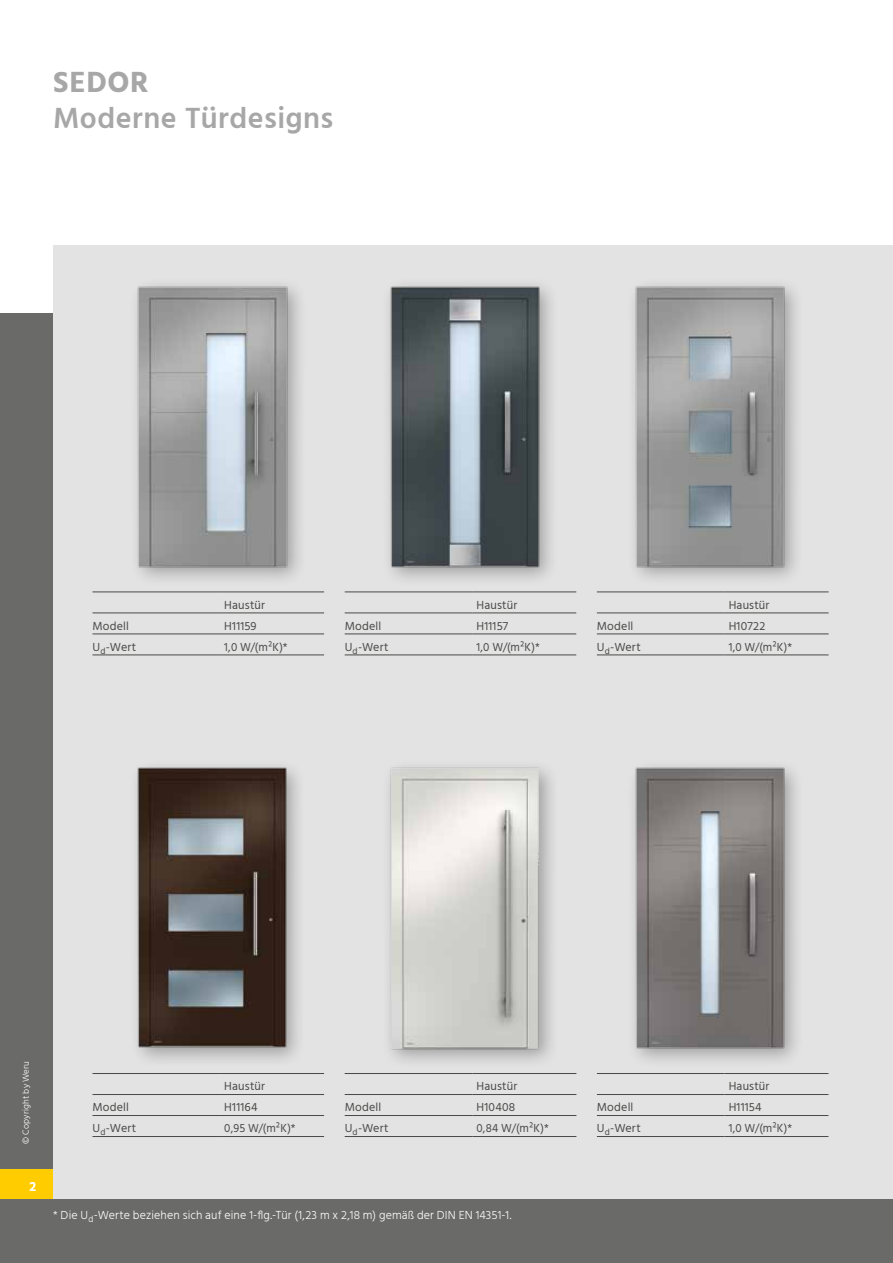
<style>
.page{position:relative;width:893px;height:1263px;background:#fff}
.page>*{position:absolute;margin:0;border:0;box-sizing:border-box;transform-origin:0 0}
.t1{font:600 30px "Hind";letter-spacing:.015em;color:#a7a7a8}
.t2{font:700 30px "Hind";letter-spacing:.025em;color:#a7a7a8}
.t3{font:700 13.5px "Hind";color:#fff}
.t4{font:12px "Hind";letter-spacing:.015em;color:#494948}
.t5{font:300 12px "Hind";letter-spacing:.01em;color:#fff}
.t6{font:12px "Hind";letter-spacing:.015em;color:#494948;scale:.96 1}
.t7{font:300 9px "Hind";letter-spacing:.02em;color:#fff}
</style>
<div class="page">
<div style="left:0;top:314px;width:893px;height:949px;background:#6a6a69"></div>
<div style="left:0;top:1169px;width:53px;height:30px;background:#fc0"></div>
<div style="left:53px;top:246px;width:840px;height:953px;background:#e3e3e3"></div>
<hr style="left:92px;top:592px;width:128px;height:1px;background:#494948">
<hr style="left:220px;top:592px;width:104px;height:1px;background:#494948">
<hr style="left:92px;top:613px;width:128px;height:1px;background:#494948">
<hr style="left:220px;top:613px;width:104px;height:1px;background:#494948">
<hr style="left:92px;top:634px;width:128px;height:1px;background:#494948">
<hr style="left:220px;top:634px;width:104px;height:1px;background:#494948">
<hr style="left:92px;top:655px;width:128px;height:1px;background:#494948">
<hr style="left:220px;top:655px;width:104px;height:1px;background:#494948">
<hr style="left:345px;top:592px;width:127px;height:1px;background:#494948">
<hr style="left:472px;top:592px;width:104px;height:1px;background:#494948">
<hr style="left:345px;top:613px;width:127px;height:1px;background:#494948">
<hr style="left:472px;top:613px;width:104px;height:1px;background:#494948">
<hr style="left:345px;top:634px;width:127px;height:1px;background:#494948">
<hr style="left:472px;top:634px;width:104px;height:1px;background:#494948">
<hr style="left:345px;top:655px;width:127px;height:1px;background:#494948">
<hr style="left:472px;top:655px;width:104px;height:1px;background:#494948">
<hr style="left:597px;top:592px;width:127px;height:1px;background:#494948">
<hr style="left:724px;top:592px;width:105px;height:1px;background:#494948">
<hr style="left:597px;top:613px;width:127px;height:1px;background:#494948">
<hr style="left:724px;top:613px;width:105px;height:1px;background:#494948">
<hr style="left:597px;top:634px;width:127px;height:1px;background:#494948">
<hr style="left:724px;top:634px;width:105px;height:1px;background:#494948">
<hr style="left:597px;top:655px;width:127px;height:1px;background:#494948">
<hr style="left:724px;top:655px;width:105px;height:1px;background:#494948">
<hr style="left:92px;top:1073px;width:128px;height:1px;background:#494948">
<hr style="left:220px;top:1073px;width:104px;height:1px;background:#494948">
<hr style="left:92px;top:1094px;width:128px;height:1px;background:#494948">
<hr style="left:220px;top:1094px;width:104px;height:1px;background:#494948">
<hr style="left:92px;top:1115px;width:128px;height:1px;background:#494948">
<hr style="left:220px;top:1115px;width:104px;height:1px;background:#494948">
<hr style="left:92px;top:1136px;width:128px;height:1px;background:#494948">
<hr style="left:220px;top:1136px;width:104px;height:1px;background:#494948">
<hr style="left:345px;top:1073px;width:127px;height:1px;background:#494948">
<hr style="left:472px;top:1073px;width:104px;height:1px;background:#494948">
<hr style="left:345px;top:1094px;width:127px;height:1px;background:#494948">
<hr style="left:472px;top:1094px;width:104px;height:1px;background:#494948">
<hr style="left:345px;top:1115px;width:127px;height:1px;background:#494948">
<hr style="left:472px;top:1115px;width:104px;height:1px;background:#494948">
<hr style="left:345px;top:1136px;width:127px;height:1px;background:#494948">
<hr style="left:472px;top:1136px;width:104px;height:1px;background:#494948">
<hr style="left:597px;top:1073px;width:127px;height:1px;background:#494948">
<hr style="left:724px;top:1073px;width:104px;height:1px;background:#494948">
<hr style="left:597px;top:1094px;width:127px;height:1px;background:#494948">
<hr style="left:724px;top:1094px;width:104px;height:1px;background:#494948">
<hr style="left:597px;top:1115px;width:127px;height:1px;background:#494948">
<hr style="left:724px;top:1115px;width:104px;height:1px;background:#494948">
<hr style="left:597px;top:1136px;width:127px;height:1px;background:#494948">
<hr style="left:724px;top:1136px;width:104px;height:1px;background:#494948">
<div style="left:381px;top:759px;width:179px;height:310px;background:#000;opacity:.3"></div>
<img style="left:383px;top:759px;width:157px;height:299px">
<div style="left:129px;top:758px;width:177px;height:310px;background:#000;opacity:.3"></div>
<img style="left:131px;top:759px;width:162px;height:298px">
<div style="left:626px;top:758px;width:178px;height:311px;background:#000;opacity:.3"></div>
<img style="left:628px;top:759px;width:163px;height:299px">
<div style="left:381px;top:277px;width:179px;height:311px;background:#000;opacity:.3"></div>
<img style="left:383px;top:277px;width:163px;height:300px">
<div style="left:129px;top:277px;width:178px;height:311px;background:#000;opacity:.3"></div>
<img style="left:131px;top:277px;width:163px;height:300px">
<div style="left:626px;top:277px;width:178px;height:310px;background:#000;opacity:.3"></div>
<img style="left:628px;top:277px;width:163px;height:299px">
<h1 class="t2" style="left:53px;top:64px;width:97px">SEDOR</h1>
<h1 class="t1" style="left:53px;top:97px;width:282px">Moderne Türdesigns</h1>
<p class="t4" style="left:224px;top:597px;width:42px">Haustür</p>
<p class="t4" style="left:92px;top:618px;width:38px">Modell</p>
<p class="t4" style="left:224px;top:618px;width:34px">H11159</p>
<p class="t4" style="left:92px;top:639px;width:45px">U<sub>d</sub>-Wert</p>
<p class="t6" style="left:224px;top:639px;width:67px">1,0 W/(m²K)*</p>
<p class="t4" style="left:476px;top:597px;width:42px">Haustür</p>
<p class="t4" style="left:345px;top:618px;width:38px">Modell</p>
<p class="t4" style="left:476px;top:618px;width:33px">H11157</p>
<p class="t4" style="left:345px;top:639px;width:45px">U<sub>d</sub>-Wert</p>
<p class="t6" style="left:476px;top:639px;width:67px">1,0 W/(m²K)*</p>
<p class="t4" style="left:729px;top:597px;width:42px">Haustür</p>
<p class="t4" style="left:597px;top:618px;width:38px">Modell</p>
<p class="t4" style="left:729px;top:618px;width:38px">H10722</p>
<p class="t4" style="left:597px;top:639px;width:45px">U<sub>d</sub>-Wert</p>
<p class="t6" style="left:729px;top:639px;width:67px">1,0 W/(m²K)*</p>
<p class="t7" style="left:20px;top:1144px;width:85px;rotate:-90deg">© Copyright by Weru</p>
<p class="t3" style="left:29px;top:1179px;width:8px">2</p>
<p class="t4" style="left:224px;top:1078px;width:42px">Haustür</p>
<p class="t4" style="left:92px;top:1099px;width:38px">Modell</p>
<p class="t4" style="left:224px;top:1099px;width:35px">H11164</p>
<p class="t4" style="left:92px;top:1120px;width:45px">U<sub>d</sub>-Wert</p>
<p class="t6" style="left:224px;top:1120px;width:76px">0,95 W/(m²K)*</p>
<p class="t4" style="left:476px;top:1078px;width:42px">Haustür</p>
<p class="t4" style="left:345px;top:1099px;width:38px">Modell</p>
<p class="t4" style="left:476px;top:1099px;width:40px">H10408</p>
<p class="t4" style="left:345px;top:1120px;width:45px">U<sub>d</sub>-Wert</p>
<p class="t6" style="left:476px;top:1120px;width:77px">0,84 W/(m²K)*</p>
<p class="t5" style="left:53px;top:1207px;width:460px">* Die U<sub>d</sub>-Werte beziehen sich auf eine 1-flg.-Tür (1,23 m x 2,18 m) gemäß der DIN EN 14351-1.</p>
<p class="t4" style="left:729px;top:1078px;width:42px">Haustür</p>
<p class="t4" style="left:597px;top:1099px;width:38px">Modell</p>
<p class="t4" style="left:729px;top:1099px;width:35px">H11154</p>
<p class="t4" style="left:597px;top:1120px;width:45px">U<sub>d</sub>-Wert</p>
<p class="t6" style="left:729px;top:1120px;width:67px">1,0 W/(m²K)*</p>
</div>
